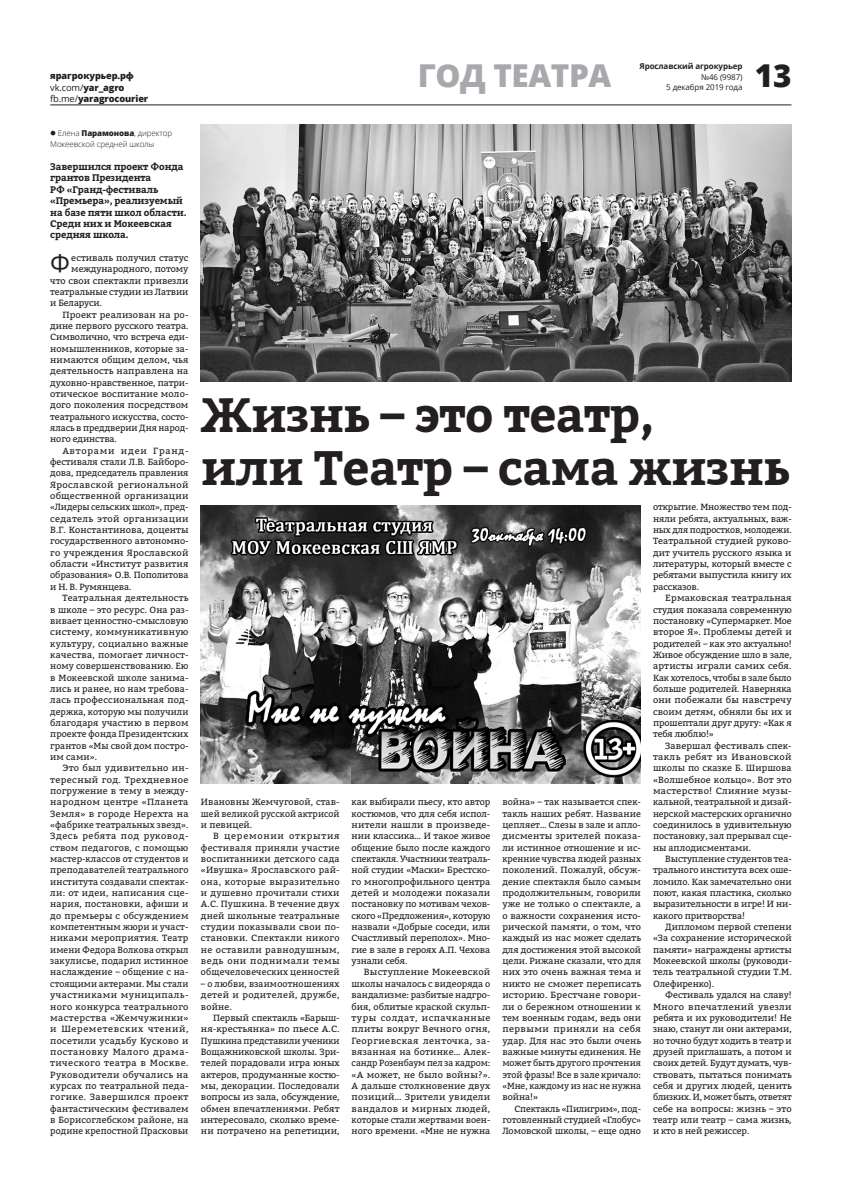
<style>
.page{position:relative;width:842px;height:1191px;background:#fff}
.page>*{position:absolute;margin:0;border:0;box-sizing:border-box;transform-origin:0 0}
.заголовок_50{font:700 48px/52.5px "Bitter";letter-spacing:-.01em;color:#231f20}
.колонтитул{font:800 31.5px "Open Sans";letter-spacing:-.015em;color:#a8a9ad}
.t1{font:800 31.5px "Open Sans";color:#231f20}
.Текст_основной_букви{font:24.9px "Open Sans";color:#231f20}
.текст_лид{font:700 9.5px/11.3px "Bitter";letter-spacing:-.01em;color:#231f20}
.t2{font:800 9.2px/11.3px "Open Sans";letter-spacing:-.015em;color:#231f20}
.текст_основной{font:9px/11.3px "Bitter";letter-spacing:-.005em;color:#231f20;text-align:justify}
.Текст_основной_букви-2{font:9px "Bitter";letter-spacing:-.005em;color:#231f20}
.t3{font:300 8px/11.3px "Open Sans";letter-spacing:-.015em;color:#231f20}
.t4{font:8px/10.5px "Open Sans";letter-spacing:-.015em;color:#231f20;text-align:right}
.t5{font:700 8px "Open Sans";letter-spacing:-.015em;color:#231f20}
.s1{font-weight:400}
.s2{font-weight:800}
</style>
<div class="page">
<hr style="left:50px;top:105px;width:741px;height:1px;background:#231f20">
<img style="left:201px;top:125px;width:590px;height:256px">
<img style="left:201px;top:505px;width:440px;height:278px">
<p class="t5" style="left:639px;top:61px;width:104px">Ярославский агрокурьер</p>
<p class="t4" style="left:666px;top:71px;width:78px">№46 (9987)<br>5 декабря 2019 года</p>
<p class="t2" style="left:50px;top:70px;width:99px">ярагрокурьер.рф <span class="s1">vk.com/</span>yar_agro <span class="s1">fb.me/</span>yaragrocourier</p>
<p class="колонтитул" style="left:418px;top:52px;width:195px">ГОД ТЕАТРА</p>
<p class="t3" style="left:50px;top:127px;width:123px;text-indent:8px">Елена <span class="s2">Парамонова</span>, директор<br>Мокеевской средней школы</p>
<p class="текст_лид" style="left:50px;top:161px;width:138px">Завершился проект Фонда грантов Президента<br>РФ «Гранд-фестиваль «Премьера», реализуемый на базе пяти школ области.<br>Среди них и Мокеевская средняя школа.</p>
<p class="Текст_основной_букви" style="left:50px;top:246px;width:21px">Ф</p>
<p class="Текст_основной_букви-2" style="left:71px;top:252px;width:119px">естиваль получил статус</p>
<h2 class="t1" style="left:755px;top:52px;width:38px">13</h2>
<p class="Текст_основной_букви-2" style="left:71px;top:263px;width:119px">международного, потому</p>
<p class="Текст_основной_букви-2" style="left:50px;top:275px;width:140px">что свои спектакли привезли</p>
<p class="Текст_основной_букви-2" style="left:50px;top:286px;width:140px">театральные студии из Латвии</p>
<p class="Текст_основной_букви-2" style="left:50px;top:297px;width:53px">и Беларуси.</p>
<p class="текст_основной" style="left:50px;top:309px;width:140px;text-indent:12px">Проект реализован на ро&shy;дине первого русского театра.<br>Символично, что встреча еди&shy;номышленников, которые за&shy;нимаются общим делом, чья деятельность направлена на духовно-нравственное, патри&shy;отическое воспитание моло&shy;дого поколения посредством театрального искусства, состо&shy;ялась в преддверии Дня народ&shy;ного единства.</p>
<p class="текст_основной" style="left:50px;top:445px;width:140px;text-indent:12px">Авторами идеи Гранд&shy;фестиваля стали Л.В. Байборо&shy;дова, председатель правления Ярославской региональной общественной организации «Лидеры сельских школ», пред&shy;седатель этой организации В.Г. Константинова, доценты государственного автономно&shy;го учреждения Ярославской области «Институт развития образования» О.В. Пополитова и Н. В. Румянцева.</p>
<p class="текст_основной" style="left:50px;top:592px;width:140px;text-indent:12px">Театральная деятельность в школе – это ресурс. Она раз&shy;вивает ценностно-смысловую систему, коммуникативную культуру, социально важные качества, помогает личност&shy;ному совершенствованию. Ею в Мокеевской школе занима&shy;лись и ранее, но нам требова&shy;лась профессиональная под&shy;держка, которую мы получили благодаря участию в первом проекте фонда Президентских грантов «Мы свой дом постро&shy;им сами».</p>
<p class="текст_основной" style="left:50px;top:762px;width:140px;text-indent:12px">Это был удивительно ин&shy;тересный год. Трехдневное погружение в тему в между&shy;народном центре «Планета Земля» в городе Нерехта на «фабрике театральных звезд».<br>Здесь ребята под руковод&shy;ством педагогов, с помощью мастер-классов от студентов и преподавателей театрального института создавали спектак&shy;ли: от идеи, написания сце&shy;нария, постановки, афиши и до премьеры с обсуждением компетентным жюри и участ&shy;никами мероприятия. Театр имени Федора Волкова открыл закулисье, подарил истинное наслаждение – общение с на&shy;стоящими актерами. Мы стали участниками муниципаль&shy;ного конкурса театрального мастерства «Жемчужинки» и Шереметевских чтений, посетили усадьбу Кусково и постановку Малого драма&shy;тического театра в Москве.<br>Руководители обучались на курсах по театральной педа&shy;гогике. Завершился проект фантастическим фестивалем в Борисоглебском районе, на родине крепостной Прасковьи</p>
<p class="заголовок_50" style="left:201px;top:390px;width:591px">Жизнь – это театр,<br>или Театр – сама жизнь</p>
<p class="текст_основной" style="left:653px;top:502px;width:140px">открытие. Множество тем под&shy;няли ребята, актуальных, важ&shy;ных для подростков, молодежи.<br>Театральной студией руково&shy;дит учитель русского языка и литературы, который вместе с ребятами выпустила книгу их рассказов.</p>
<p class="текст_основной" style="left:653px;top:592px;width:140px;text-indent:12px">Ермаковская театральная студия показала современную постановку «Супермаркет. Мое второе Я». Проблемы детей и родителей – как это актуально!<br>Живое обсуждение шло в зале, артисты играли самих себя.<br>Как хотелось, чтобы в зале было больше родителей. Наверняка они побежали бы навстречу своим детям, обняли бы их и прошептали друг другу: «Как я тебя люблю!»</p>
<p class="текст_основной" style="left:653px;top:740px;width:140px;text-indent:12px">Завершал фестиваль спек&shy;такль ребят из Ивановской школы по сказке Б. Ширшова «Волшебное кольцо». Вот это мастерство! Слияние музы&shy;кальной, театральной и дизай&shy;нерской мастерских органично соединилось в удивительную постановку, зал прерывал сце&shy;ны аплодисментами.</p>
<p class="текст_основной" style="left:653px;top:853px;width:140px;text-indent:12px">Выступление студентов теа&shy;трального института всех оше&shy;ломило. Как замечательно они поют, какая пластика, сколько выразительности в игре! И ни&shy;какого притворства!</p>
<p class="текст_основной" style="left:653px;top:921px;width:140px;text-indent:12px">Дипломом первой степени «За сохранение исторической памяти» награждены артисты Мокеевской школы (руководи&shy;тель театральной студии Т.М.<br>Олефиренко).</p>
<p class="текст_основной" style="left:653px;top:989px;width:140px;text-indent:12px">Фестиваль удался на славу!<br>Много впечатлений увезли ребята и их руководители! Не знаю, станут ли они актерами, но точно будут ходить в театр и друзей приглашать, а потом и своих детей. Будут думать, чув&shy;ствовать, пытаться понимать себя и других людей, ценить близких. И, может быть, ответят себе на вопросы: жизнь – это театр или театр – сама жизнь, и кто в ней режиссер.</p>
<p class="текст_основной" style="left:352px;top:796px;width:140px">как выбирали пьесу, кто автор костюмов, что для себя испол&shy;нители нашли в произведе&shy;нии классика… И такое живое общение было после каждого спектакля. Участники театраль&shy;ной студии «Маски» Брестско&shy;го многопрофильного центра детей и молодежи показали постановку по мотивам чехов&shy;ского «Предложения», которую назвали «Добрые соседи, или Счастливый переполох». Мно&shy;гие в зале в героях А.П. Чехова узнали себя.</p>
<p class="текст_основной" style="left:352px;top:966px;width:140px;text-indent:12px">Выступление Мокеевской школы началось с видеоряда о вандализме: разбитые надгро&shy;бия, облитые краской скульп&shy;туры солдат, испачканные плиты вокруг Вечного огня, Георгиевская ленточка, за&shy;вязанная на ботинке… Алек&shy;сандр Розенбаум пел за кадром: «А может, не было войны?».<br>А дальше столкновение двух позиций… Зрители увидели вандалов и мирных людей, которые стали жертвами воен&shy;ного времени. «Мне не нужна</p>
<p class="текст_основной" style="left:201px;top:796px;width:140px">Ивановны Жемчуговой, став&shy;шей великой русской актрисой и певицей.</p>
<p class="текст_основной" style="left:201px;top:830px;width:140px;text-indent:12px">В церемонии открытия фестиваля приняли участие воспитанники детского сада «Ивушка» Ярославского рай&shy;она, которые выразительно и душевно прочитали стихи А.С. Пушкина. В течение двух дней школьные театральные студии показывали свои по&shy;становки. Спектакли никого не оставили равнодушным, ведь они поднимали темы общечеловеческих ценностей</p>
<p class="текст_основной" style="left:201px;top:978px;width:140px">– о любви, взаимоотношениях детей и родителей, дружбе, войне.</p>
<p class="текст_основной" style="left:201px;top:1012px;width:140px;text-indent:12px">Первый спектакль «Барыш&shy;ня-крестьянка» по пьесе А.С.<br>Пушкина представили ученики Вощажниковской школы. Зри&shy;телей порадовали игра юных актеров, продуманные костю&shy;мы, декорации. Последовали вопросы из зала, обсуждение, обмен впечатлениями. Ребят интересовало, сколько време&shy;ни потрачено на репетиции,</p>
<p class="текст_основной" style="left:502px;top:796px;width:140px">война» – так называется спек&shy;такль наших ребят. Название цепляет… Слезы в зале и апло&shy;дисменты зрителей показа&shy;ли истинное отношение и ис&shy;кренние чувства людей разных поколений. Пожалуй, обсуж&shy;дение спектакля было самым продолжительным, говорили уже не только о спектакле, а о важности сохранения исто&shy;рической памяти, о том, что каждый из нас может сделать для достижения этой высокой цели. Рижане сказали, что для них это очень важная тема и никто не сможет переписать историю. Брестчане говори&shy;ли о бережном отношении к тем военным годам, ведь они первыми приняли на себя удар. Для нас это были очень важные минуты единения. Не может быть другого прочтения этой фразы! Все в зале кричало: «Мне, каждому из нас не нужна война!»</p>
<p class="текст_основной" style="left:502px;top:1102px;width:140px;text-indent:12px">Спектакль «Пилигрим», под&shy;готовленный студией «Глобус» Ломовской школы, – еще одно</p>
</div>
